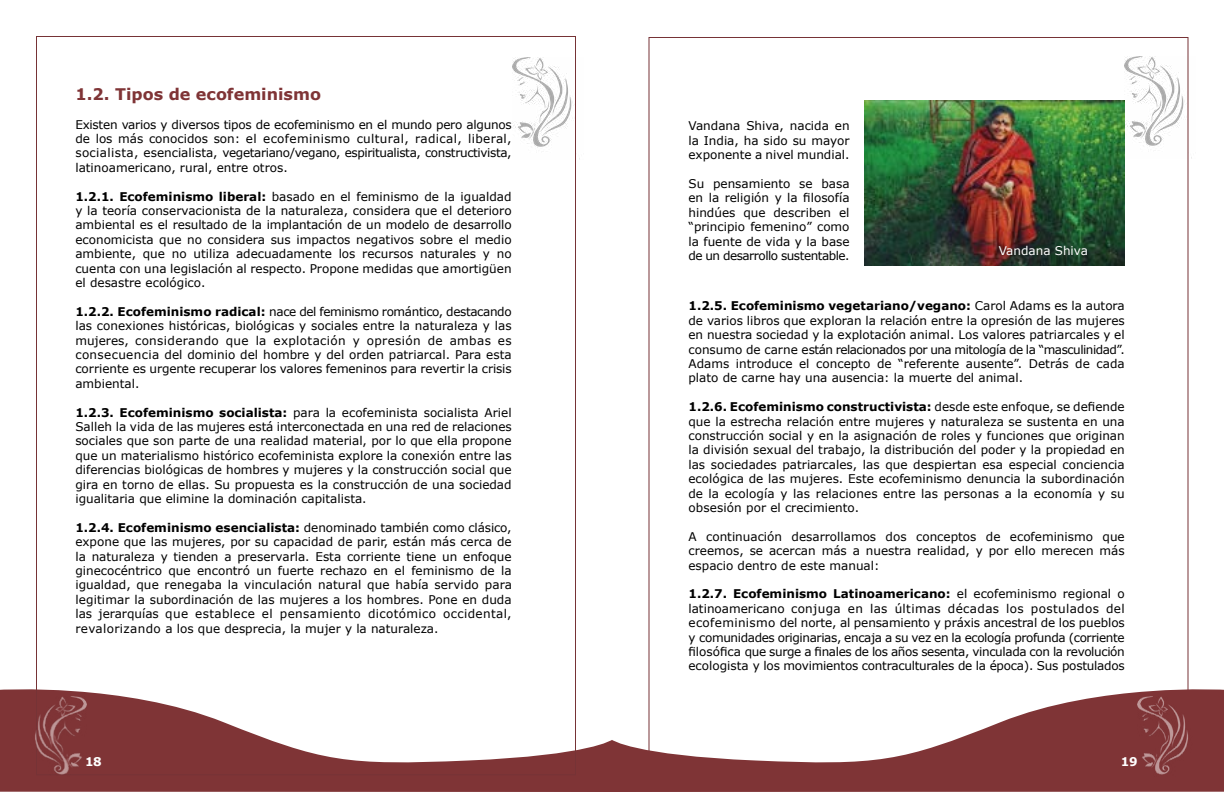
<style>
.page{position:relative;width:1224px;height:792px;background:#fff}
.page>*{position:absolute;margin:0;border:0;box-sizing:border-box;transform-origin:0 0}
.t1{font:700 16px "Verdana";color:#7f3436}
.t2{font:12px/14.4px "Verdana";color:#000;text-align:justify}
.t3{font:12px "Verdana";color:#fff}
.t4{font:700 12px "Verdana";color:#fff}
.s1{font-weight:700}
</style>
<div class="page">
<svg style="left:0;top:689px;width:612px;height:103px;fill:#7f3436"></svg>
<img style="left:513px;top:57px;width:67px;height:103px">
<img style="left:1125px;top:56px;width:67px;height:103px">
<svg style="left:612px;top:683px;width:612px;height:109px"></svg>
<img style="left:1137px;top:696px;width:62px;height:89px">
<img style="left:25px;top:696px;width:61px;height:89px">
<img style="left:864px;top:101px;width:261px;height:164px">
<h1 class="t1" style="left:75px;top:84px;width:247px">1.2. Tipos de ecofeminismo</h1>
<p class="t2" style="left:75px;top:117px;width:438px">Existen varios y diversos tipos de ecofeminismo en el mundo pero algunos de los más conocidos son: el ecofeminismo cultural, radical, liberal, socialista, esencialista, vegetariano/vegano, espiritualista, constructivista, latinoamericano, rural, entre otros.</p>
<p class="t2" style="left:75px;top:189px;width:438px"><span class="s1">1.2.1. Ecofeminismo liberal:</span> basado en el feminismo de la igualdad y la teoría conservacionista de la naturaleza, considera que el deterioro ambiental es el resultado de la implantación de un modelo de desarrollo economicista que no considera sus impactos negativos sobre el medio ambiente, que no utiliza adecuadamente los recursos naturales y no cuenta con una legislación al respecto. Propone medidas que amortigüen el desastre ecológico.</p>
<p class="t2" style="left:75px;top:304px;width:438px"><span class="s1">1.2.2. Ecofeminismo radical:</span> nace del feminismo romántico, destacando las conexiones históricas, biológicas y sociales entre la naturaleza y las mujeres, considerando que la explotación y opresión de ambas es consecuencia del dominio del hombre y del orden patriarcal. Para esta corriente es urgente recuperar los valores femeninos para revertir la crisis ambiental.</p>
<p class="t2" style="left:75px;top:405px;width:438px"><span class="s1">1.2.3. Ecofeminismo socialista:</span> para la ecofeminista socialista Ariel Salleh la vida de las mujeres está interconectada en una red de relaciones sociales que son parte de una realidad material, por lo que ella propone que un materialismo histórico ecofeminista explore la conexión entre las diferencias biológicas de hombres y mujeres y la construcción social que gira en torno de ellas. Su propuesta es la construcción de una sociedad igualitaria que elimine la dominación capitalista.</p>
<p class="t2" style="left:75px;top:520px;width:438px"><span class="s1">1.2.4. Ecofeminismo esencialista:</span> denominado también como clásico, expone que las mujeres, por su capacidad de parir, están más cerca de la naturaleza y tienden a preservarla. Esta corriente tiene un enfoque ginecocéntrico que encontró un fuerte rechazo en el feminismo de la igualdad, que renegaba la vinculación natural que había servido para legitimar la subordinación de las mujeres a los hombres. Pone en duda las jerarquías que establece el pensamiento dicotómico occidental, revalorizando a los que desprecia, la mujer y la naturaleza.</p>
<p class="t2" style="left:689px;top:118px;width:163px">Vandana Shiva, nacida en la India, ha sido su mayor exponente a nivel mundial.</p>
<p class="t2" style="left:689px;top:176px;width:163px">Su pensamiento se basa en la religión y la filosofía hindúes que describen el “principio femenino” como la fuente de vida y la base de un desarrollo sustentable.</p>
<p class="t3" style="left:999px;top:243px;width:91px">Vandana Shiva</p>
<p class="t2" style="left:688px;top:298px;width:438px"><span class="s1">1.2.5. Ecofeminismo vegetariano/vegano:</span> Carol Adams es la autora de varios libros que exploran la relación entre la opresión de las mujeres en nuestra sociedad y la explotación animal. Los valores patriarcales y el consumo de carne están relacionados por una mitología de la “masculinidad”.<br>Adams introduce el concepto de “referente ausente”. Detrás de cada plato de carne hay una ausencia: la muerte del animal.</p>
<p class="t2" style="left:688px;top:399px;width:438px"><span class="s1">1.2.6. Ecofeminismo constructivista:</span> desde este enfoque, se defiende que la estrecha relación entre mujeres y naturaleza se sustenta en una construcción social y en la asignación de roles y funciones que originan la división sexual del trabajo, la distribución del poder y la propiedad en las sociedades patriarcales, las que despiertan esa especial conciencia ecológica de las mujeres. Este ecofeminismo denuncia la subordinación de la ecología y las relaciones entre las personas a la economía y su obsesión por el crecimiento.</p>
<p class="t2" style="left:688px;top:529px;width:438px">A continuación desarrollamos dos conceptos de ecofeminismo que creemos, se acercan más a nuestra realidad, y por ello merecen más espacio dentro de este manual:</p>
<p class="t2" style="left:688px;top:586px;width:438px"><span class="s1">1.2.7. Ecofeminismo Latinoamericano:</span> el ecofeminismo regional o latinoamericano conjuga en las últimas décadas los postulados del ecofeminismo del norte, al pensamiento y práxis ancestral de los pueblos y comunidades originarias, encaja a su vez en la ecología profunda (corriente filosófica que surge a finales de los años sesenta, vinculada con la revolución ecologista y los movimientos contraculturales de la época). Sus postulados</p>
<p class="t4" style="left:85px;top:754px;width:18px">18</p>
<p class="t4" style="left:1121px;top:754px;width:18px">19</p>
</div>
